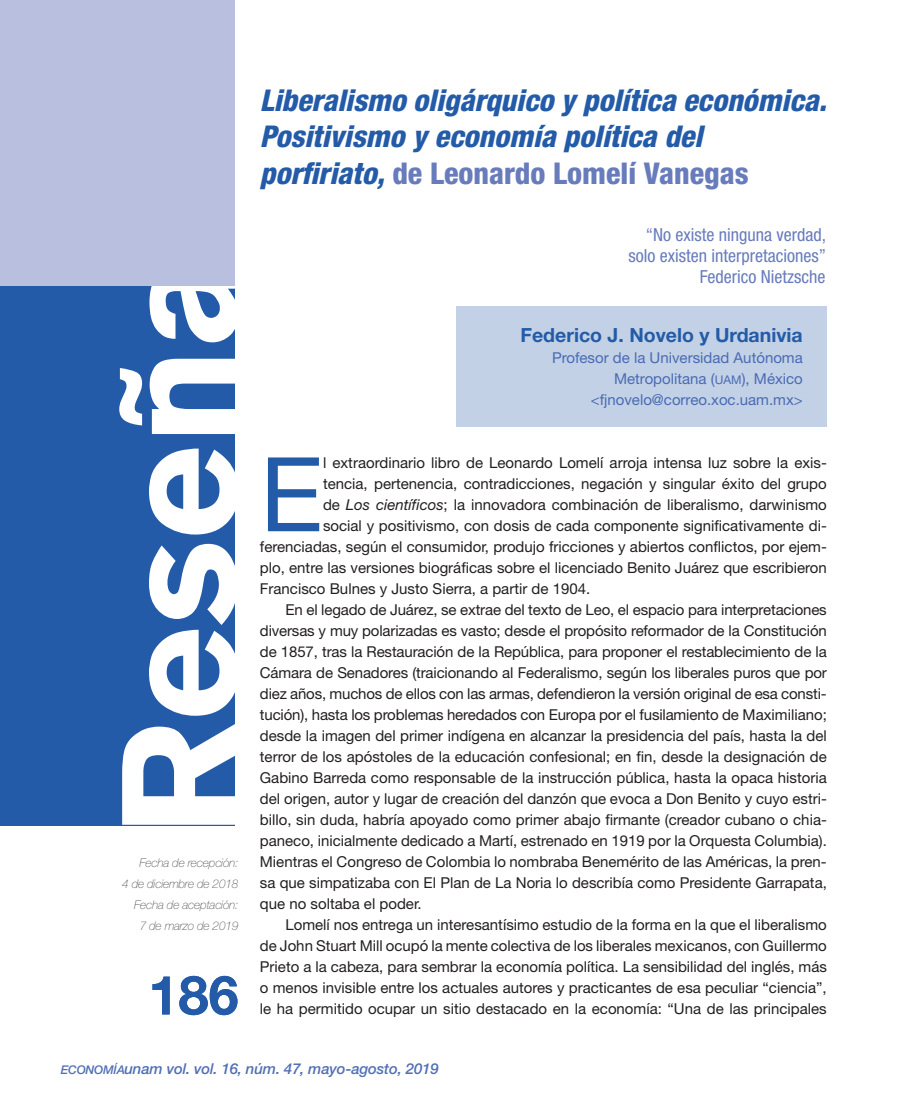
<style>
.page{position:relative;width:912px;height:1106px;background:#fff}
.page>*{position:absolute;margin:0;border:0;box-sizing:border-box;transform-origin:0 0}
.t1{font:103.2px "Helvetica Neue LT Std";color:#245ba8}
.t2{font:700 54px "Helvetica Neue LT Std";color:#245ba8}
.t3{font:italic 800 condensed 30px/36px "Helvetica Neue LT Std";color:#245ba8}
.t4{font:700 19.5px "Helvetica Neue LT Std";color:#245ba8}
.t5{font:condensed 18px/21px "Helvetica Neue LT Std";color:#687cbc;text-align:right}
.t6{font:15px "Helvetica Neue LT Std";color:#231f20}
.t7{font:15px/21px "Helvetica Neue LT Std";color:#4a6bb2;text-align:right}
.t8{font:italic 500 15px "Helvetica Neue LT Std";letter-spacing:-.01em;color:#5370b6}
.t9{font:italic 100 12px/21px "Helvetica Neue LT Std";letter-spacing:-.02em;color:#57585a;text-align:right}
.s1{font-style:normal;color:#687cbc}
.s2{font-family:"Helvetica Neue LT Std Roman SC800";font-size:12px}
.s3{font-style:italic}
.s4{font-family:"Helvetica Neue LT Std Md It SC800";font-weight:400;font-style:normal;font-size:12px}
</style>
<div class="page">
<div style="left:456px;top:306px;width:370px;height:120px;background:#c2d1e6"></div>
<div style="left:0;top:285px;width:234px;height:540px;background:#245ba8"></div>
<svg style="left:119px;top:264px;width:116px;height:560px"></svg>
<div style="left:0;top:0;width:234px;height:285px;background:#b9bfdf"></div>
<h3 class="t3" style="left:260px;top:83px;width:568px">Liberalismo oligárquico y política económica.<br>Positivismo y economía política del porfiriato, <span class="s1">de Leonardo Lomelí Vanegas</span></h3>
<p class="t5" style="left:628px;top:223px;width:199px">“No existe ninguna verdad, solo existen interpretaciones”<br>Federico Nietzsche</p>
<p class="t9" style="left:122px;top:852px;width:118px">Fecha de recepción:<br>4 de diciembre de 2018<br>Fecha de aceptación:<br>7 de marzo de 2019</p>
<h2 class="t2" style="left:148px;top:961px;width:92px">186</h2>
<h3 class="t4" style="left:520px;top:323px;width:284px">Federico J. Novelo y Urdanivia</h3>
<p class="t7" style="left:551px;top:347px;width:252px">Profesor de la Universidad Autónoma<br>Metropolitana (<span class="s2">UAM</span>), México &lt;fjnovelo@correo.xoc.uam.mx&gt;</p>
<h1 class="t1" style="left:260px;top:433px;width:65px">E</h1>
<p class="t6" style="left:323px;top:454px;width:505px">l extraordinario libro de Leonardo Lomelí arroja intensa luz sobre la exis-</p>
<p class="t6" style="left:323px;top:475px;width:505px">tencia, pertenencia, contradicciones, negación y singular éxito del grupo</p>
<p class="t6" style="left:323px;top:496px;width:505px">de <span class="s3">Los científicos</span>; la innovadora combinación de liberalismo, darwinismo</p>
<p class="t6" style="left:323px;top:517px;width:505px">social y positivismo, con dosis de cada componente significativamente di-</p>
<p class="t6" style="left:260px;top:538px;width:568px">ferenciadas, según el consumidor, produjo fricciones y abiertos conflictos, por ejem-</p>
<p class="t6" style="left:260px;top:559px;width:568px">plo, entre las versiones biográficas sobre el licenciado Benito Juárez que escribieron</p>
<p class="t6" style="left:260px;top:580px;width:332px">Francisco Bulnes y Justo Sierra, a partir de 1904.</p>
<p class="t6" style="left:285px;top:601px;width:542px">En el legado de Juárez, se extrae del texto de Leo, el espacio para interpretaciones</p>
<p class="t6" style="left:260px;top:622px;width:568px">diversas y muy polarizadas es vasto; desde el propósito reformador de la Constitución</p>
<p class="t6" style="left:260px;top:643px;width:568px">de 1857, tras la Restauración de la República, para proponer el restablecimiento de la</p>
<p class="t6" style="left:260px;top:664px;width:568px">Cámara de Senadores (traicionando al Federalismo, según los liberales puros que por</p>
<p class="t6" style="left:260px;top:685px;width:568px">diez años, muchos de ellos con las armas, defendieron la versión original de esa consti-</p>
<p class="t6" style="left:260px;top:706px;width:568px">tución), hasta los problemas heredados con Europa por el fusilamiento de Maximiliano;</p>
<p class="t6" style="left:260px;top:727px;width:568px">desde la imagen del primer indígena en alcanzar la presidencia del país, hasta la del</p>
<p class="t6" style="left:260px;top:748px;width:568px">terror de los apóstoles de la educación confesional; en fin, desde la designación de</p>
<p class="t6" style="left:260px;top:769px;width:568px">Gabino Barreda como responsable de la instrucción pública, hasta la opaca historia</p>
<p class="t6" style="left:260px;top:790px;width:568px">del origen, autor y lugar de creación del danzón que evoca a Don Benito y cuyo estri-</p>
<p class="t6" style="left:260px;top:811px;width:568px">billo, sin duda, habría apoyado como primer abajo firmante (creador cubano o chia-</p>
<p class="t6" style="left:260px;top:832px;width:568px">paneco, inicialmente dedicado a Martí, estrenado en 1919 por la Orquesta Columbia).</p>
<p class="t6" style="left:260px;top:853px;width:568px">Mientras el Congreso de Colombia lo nombraba Benemérito de las Américas, la pren-</p>
<p class="t6" style="left:260px;top:874px;width:568px">sa que simpatizaba con El Plan de La Noria lo describía como Presidente Garrapata,</p>
<p class="t6" style="left:260px;top:895px;width:163px">que no soltaba el poder.</p>
<p class="t6" style="left:285px;top:916px;width:542px">Lomelí nos entrega un interesantísimo estudio de la forma en la que el liberalismo</p>
<p class="t6" style="left:260px;top:937px;width:568px">de John Stuart Mill ocupó la mente colectiva de los liberales mexicanos, con Guillermo</p>
<p class="t6" style="left:260px;top:958px;width:568px">Prieto a la cabeza, para sembrar la economía política. La sensibilidad del inglés, más</p>
<p class="t6" style="left:260px;top:979px;width:568px">o menos invisible entre los actuales autores y practicantes de esa peculiar “ciencia”,</p>
<p class="t6" style="left:260px;top:1000px;width:568px">le ha permitido ocupar un sitio destacado en la economía: “Una de las principales</p>
<p class="t8" style="left:61px;top:1059px;width:379px"><span class="s4">ECONOMÍA</span>unam vol. vol. 16, núm. 47, mayo-agosto, 2019</p>
</div>
